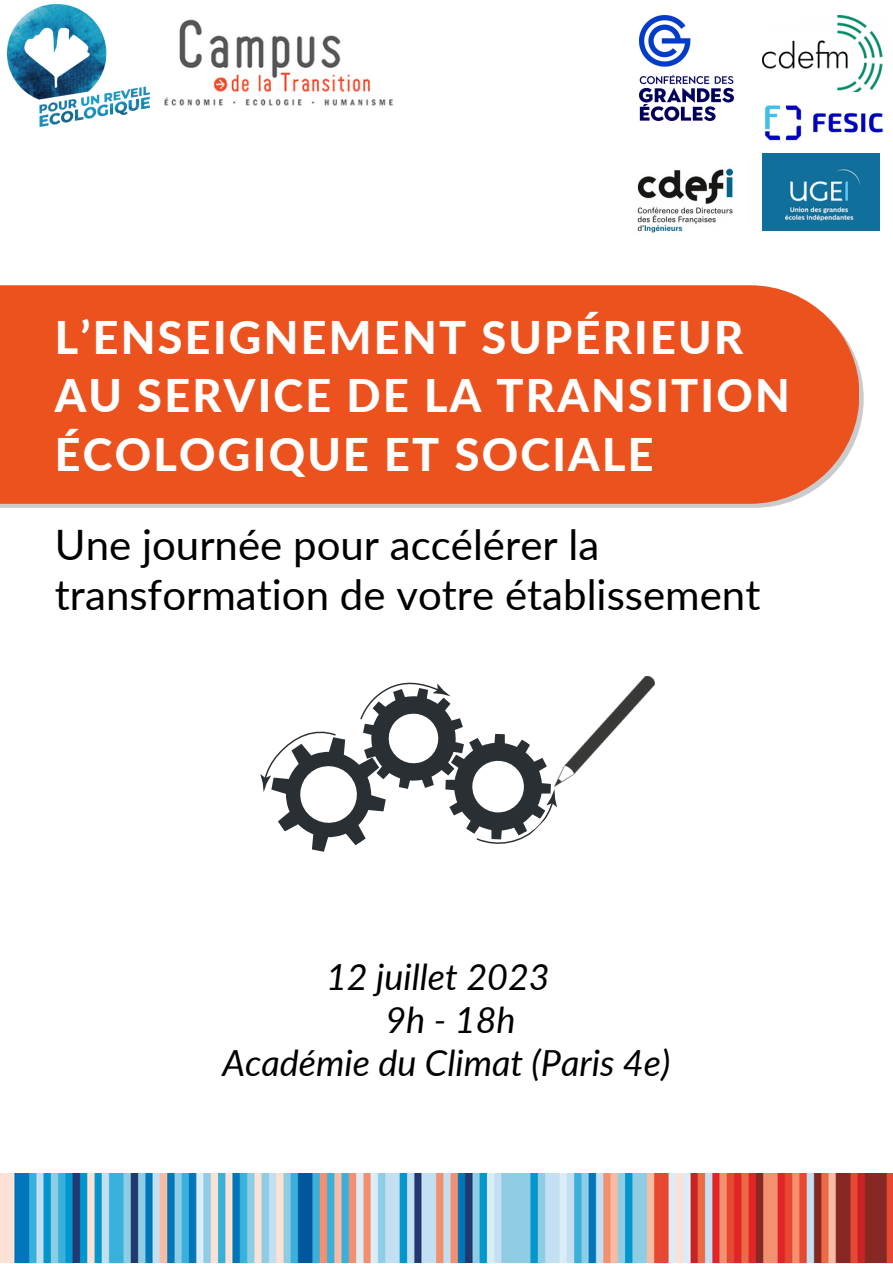
<style>
.page{position:relative;width:893px;height:1264px;background:#fff}
.page>*{position:absolute;margin:0;border:0;box-sizing:border-box;transform-origin:0 0}
.t1{font:800 45px/58.5px "Lato";letter-spacing:.05em;color:#fff}
.t2{font:42px/49.5px "Lato";color:#000}
.t3{font:italic 36px "Lato";color:#000}
</style>
<div class="page">
<img style="left:0;top:1173px;width:892px;height:89px">
<img style="left:164px;top:19px;width:229px;height:87px">
<img style="left:7px;top:4px;width:142px;height:123px">
<svg style="left:260px;top:682px;width:297px;height:169px"></svg>
<img style="left:554px;top:676px;width:100px;height:110px">
<svg style="left:0;top:368px;width:863px;height:140px;fill:#cacbcc"></svg>
<div style="left:0;top:285px;width:859px;height:219px;background:#ec521e"></div>
<img style="left:639px;top:16px;width:94px;height:104px">
<img style="left:637px;top:168px;width:97px;height:65px">
<img style="left:762px;top:16px;width:121px;height:76px">
<img style="left:764px;top:105px;width:119px;height:53px">
<img style="left:762px;top:153px;width:117px;height:78px">
<p class="t1" style="left:55px;top:307px;width:690px">L’ENSEIGNEMENT SUPÉRIEUR</p>
<p class="t1" style="left:55px;top:366px;width:736px">AU SERVICE DE LA TRANSITION<br>ÉCOLOGIQUE ET SOCIALE</p>
<p class="t2" style="left:55px;top:519px;width:707px">Une journée pour accélérer la transformation de votre établissement</p>
<p class="t3" style="left:326px;top:954px;width:225px">12 juillet 2023</p>
<p class="t3" style="left:385px;top:997px;width:132px">9h - 18h</p>
<p class="t3" style="left:222px;top:1040px;width:449px">Académie du Climat (Paris 4e)</p>
</div>
